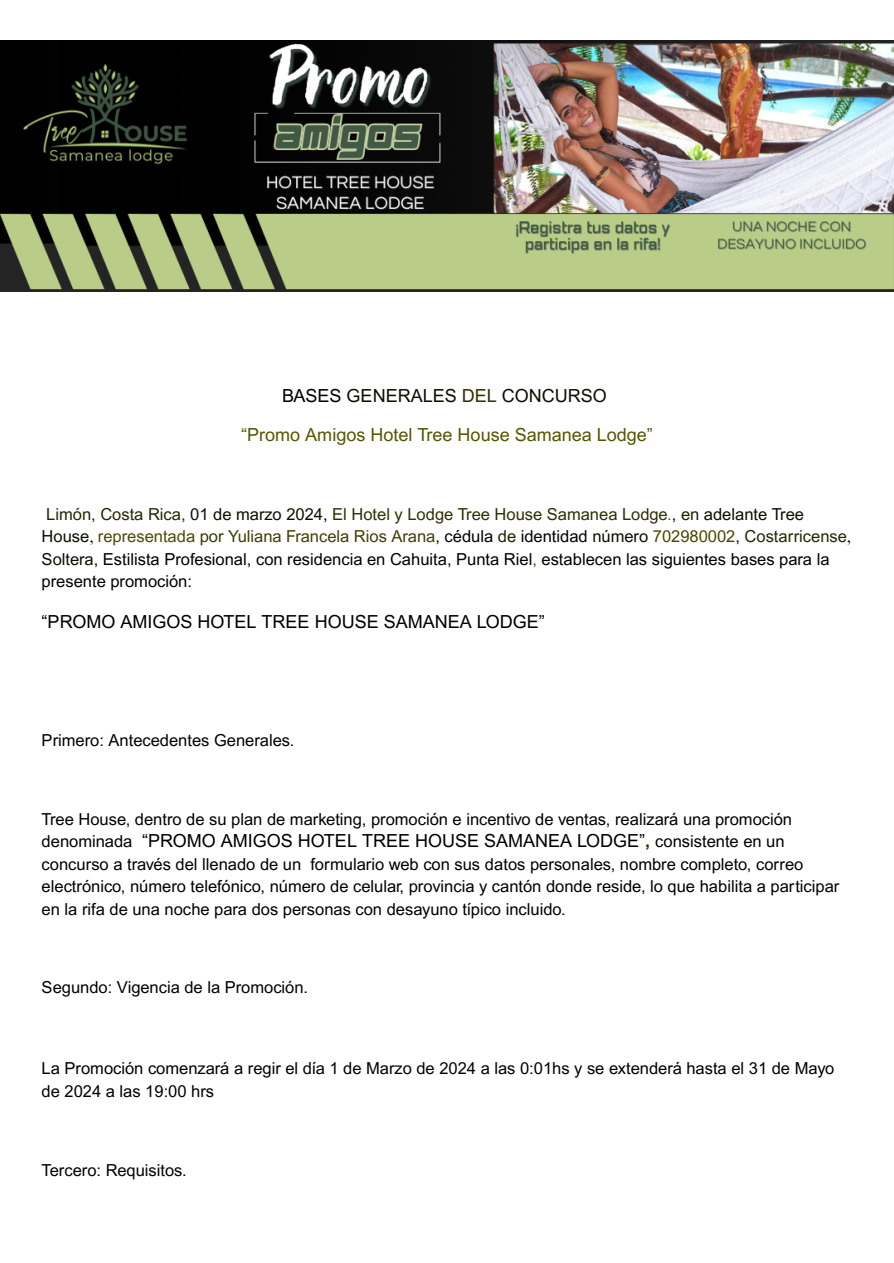
<style>
.page{position:relative;width:894px;height:1263px;background:#fff}
.page>*{position:absolute;margin:0;border:0;box-sizing:border-box;transform-origin:0 0}
.t1{font:18px "Arial MT Pro";color:#000}
.t2{font:18px "Arial MT Pro";color:#550}
.t3{font:18px "Arial MT Pro";color:#0d0d00}
.t4{font:16.5px/22.5px "Arial MT Pro";color:#000}
.s1{color:#000}
.s2{color:#2f2f00}
.s3{color:#252500}
.s4{color:#0d0d00}
.s5{color:#606000}
.s6{color:#1f1f00}
.s7{font-family:"Times NRMT Pro"}
.s8{color:#4b4b00}
.s9{color:#373700}
.s10{color:#3f3f00}
.s11{color:#474700}
.s12{color:#4f4f00}
.s13{font-size:16.5px}
.s14{font-weight:700;color:#2f2f00}
</style>
<div class="page">
<img style="left:0;top:40px;width:893px;height:251px">
<h2 class="t3" style="left:282px;top:389px;width:326px"><span class="s1">BASES</span> GENERALES <span class="s2">DEL</span> CONCURSO</h2>
<h2 class="t2" style="left:241px;top:428px;width:413px">“Promo Amigos Hotel Tree House Samanea Lodge”</h2>
<p class="t4" style="left:42px;top:505px;width:811px"><span class="s3">Limón, Costa Rica,</span> <span class="s4">01 de marzo 2024</span>, <span class="s2">El Hotel y Lodge Tree House Samanea Lodge</span><span class="s5">.</span>, <span class="s6">en</span> <span class="s4">adelante Tree House</span><span class="s7">,</span> <span class="s8">representada</span> <span class="s9">por</span> <span class="s10">Yuliana Francela Rios Arana</span>, cédula <span class="s6">de</span> identidad <span class="s4">número</span> <span class="s11">702980002</span>, <span class="s3">Costarricense</span><span class="s7">, </span><span class="s4">Soltera</span>, Estilista Profesional, con residencia en Cahuita, Punta Riel<span class="s12">,</span> establecen las siguientes bases para la presente promoción:</p>
<h2 class="t1" style="left:42px;top:615px;width:504px">“PROMO AMIGOS HOTEL TREE HOUSE SAMANEA LODGE”</h2>
<p class="t4" style="left:42px;top:731px;width:254px">Primero: Antecedentes Generales.</p>
<p class="t4" style="left:42px;top:810px;width:751px">Tree House, dentro de su plan de marketing, promoción e incentivo de ventas, realizará una promoción</p>
<p class="t1" style="left:42px;top:834px;width:744px"><span class="s13">denominada</span> “PROMO AMIGOS HOTEL TREE HOUSE SAMANEA LODGE”<span class="s14">,</span> <span class="s13">consistente en un</span></p>
<p class="t4" style="left:42px;top:855px;width:799px">concurso a través del llenado de un formulario web con sus datos personales, nombre completo, correo electrónico, número telefónico, número de celular, provincia y cantón donde reside, lo que habilita a participar en la rifa de una noche para dos personas con desayuno típico incluido.</p>
<p class="t4" style="left:42px;top:978px;width:268px">Segundo: Vigencia de la Promoción.</p>
<p class="t4" style="left:42px;top:1059px;width:794px">La Promoción comenzará a regir el día 1 de Marzo de 2024 a las 0:01hs y se extenderá hasta el 31 de Mayo de 2024 a las 19:00 hrs</p>
<p class="t4" style="left:42px;top:1161px;width:146px">Tercero: Requisitos.</p>
</div>
